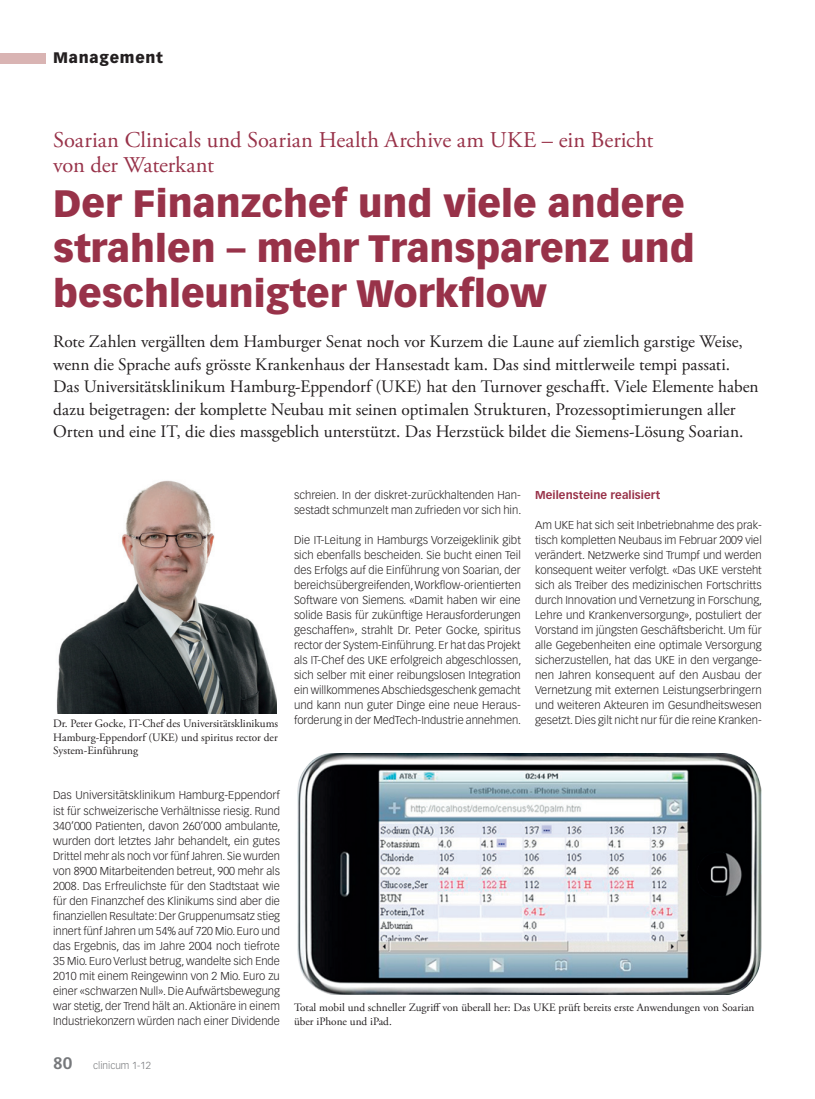
<style>
.page{position:relative;width:815px;height:1099px;background:#fff}
.page>*{position:absolute;margin:0;border:0;box-sizing:border-box;transform-origin:0 0}
.t1{font:900 37.5px/45px "Vectora LT Std";color:#983249}
.t2{font:22.5px/25px "Adobe Garamond Pro";color:#983249}
.t3{font:17.5px/22.5px "Adobe Garamond Pro";color:#231f20}
.t4{font:900 15px "Vectora LT Std";letter-spacing:.05em;color:#231f20}
.t5{font:300 11.25px/15px "Vectora LT Std";color:#231f20;text-align:justify}
.t6{font:11.25px/13.5px "Adobe Garamond Pro";color:#231f20}
.t7{font:700 11.25px "Vectora LT Std";letter-spacing:.005em;color:#983249}
.t8{font:300 10px "Vectora LH";color:#76787b}
.s1{font-weight:700;font-size:16.25px}
</style>
<div class="page">
<div style="left:0;top:53px;width:45px;height:10px;background:#d9b4b3"></div>
<img style="left:56px;top:480px;width:220px;height:233px">
<img style="left:297px;top:753px;width:465px;height:241px">
<h3 class="t4" style="left:53px;top:49px;width:111px">Management</h3>
<h2 class="t2" style="left:53px;top:128px;width:602px">Soarian Clinicals und Soarian Health Archive am UKE – ein Bericht von der Waterkant</h2>
<h1 class="t1" style="left:53px;top:180px;width:643px">Der Finanzchef und viele andere strahlen – mehr Transparenz und beschleunigter Workflow</h1>
<p class="t3" style="left:53px;top:331px;width:707px">Rote Zahlen vergällten dem Hamburger Senat noch vor Kurzem die Laune auf ziemlich garstige Weise, wenn die Sprache aufs grösste Krankenhaus der Hansestadt kam. Das sind mittlerweile tempi passati.<br>Das Universitätsklinikum Hamburg-Eppendorf (UKE) hat den Turnover geschafft. Viele Elemente haben dazu beigetragen: der komplette Neubau mit seinen optimalen Strukturen, Prozessoptimierungen aller Orten und eine IT, die dies massgeblich unterstützt. Das Herzstück bildet die Siemens-Lösung Soarian.</p>
<p class="t5" style="left:294px;top:488px;width:229px">schreien. In der diskret-zurückhaltenden Han&shy;sestadt schmunzelt man zufrieden vor sich hin.</p>
<p class="t5" style="left:294px;top:533px;width:229px">Die IT-Leitung in Hamburgs Vorzeigeklinik gibt sich ebenfalls bescheiden. Sie bucht einen Teil des Erfolgs auf die Einführung von Soarian, der bereichsübergreifenden, Workflow-orientierten Software von Siemens. «Damit haben wir eine solide Basis für zukünftige Herausforderungen geschaffen», strahlt Dr. Peter Gocke, spiritus rector der System-Einführung. Er hat das Projekt als IT-Chef des UKE erfolgreich abgeschlossen, sich selber mit einer reibungslosen Integration ein willkommenes Abschiedsgeschenk gemacht und kann nun guter Dinge eine neue Heraus&shy;forderung in der MedTech-Industrie annehmen.</p>
<p class="t7" style="left:535px;top:488px;width:127px">Meilensteine realisiert</p>
<p class="t5" style="left:535px;top:518px;width:229px">Am UKE hat sich seit Inbetriebnahme des prak&shy;tisch kompletten Neubaus im Februar 2009 viel verändert. Netzwerke sind Trumpf und werden konsequent weiter verfolgt. «Das UKE versteht sich als Treiber des medizinischen Fortschritts durch Innovation und Vernetzung in Forschung, Lehre und Krankenversorgung», postuliert der Vorstand im jüngsten Geschäftsbericht. Um für alle Gegebenheiten eine optimale Versorgung sicherzustellen, hat das UKE in den vergange&shy;nen Jahren konsequent auf den Ausbau der Vernetzung mit externen Leistungserbringern und weiteren Akteuren im Gesundheitswesen</p>
<p class="t6" style="left:53px;top:717px;width:227px">Dr. Peter Gocke, IT-Chef des Universitätsklinikums</p>
<p class="t5" style="left:535px;top:713px;width:228px">gesetzt. Dies gilt nicht nur für die reine Kranken-</p>
<p class="t6" style="left:53px;top:731px;width:226px">Hamburg-Eppendorf (UKE) und spiritus rector der<br>System-Einführung</p>
<p class="t5" style="left:53px;top:788px;width:229px">Das Universitätsklinikum Hamburg-Eppendorf ist für schweizerische Verhältnisse riesig. Rund 340’000 Patienten, davon 260’000 ambulante, wurden dort letztes Jahr behandelt, ein gutes Drittel mehr als noch vor fünf Jahren. Sie wurden von 8900 Mitarbeitenden betreut, 900 mehr als 2008. Das Erfreulichste für den Stadtstaat wie für den Finanzchef des Klinikums sind aber die finanziellen Resultate: Der Gruppenumsatz stieg innert fünf Jahren um 54% auf 720 Mio. Euro und das Ergebnis, das im Jahre 2004 noch tiefrote 35 Mio. Euro Verlust betrug, wandelte sich Ende 2010 mit einem Reingewinn von 2 Mio. Euro zu einer «schwarzen Null». Die Aufwärtsbewegung war stetig, der Trend hält an. Aktionäre in einem Industriekonzern würden nach einer Dividende</p>
<p class="t8" style="left:53px;top:1059px;width:99px"><span class="s1">80</span> clinicum 1-12</p>
<p class="t6" style="left:294px;top:1001px;width:462px">Total mobil und schneller Zugriff von überall her: Das UKE prüft bereits erste Anwendungen von Soarian über iPhone und iPad.</p>
</div>
